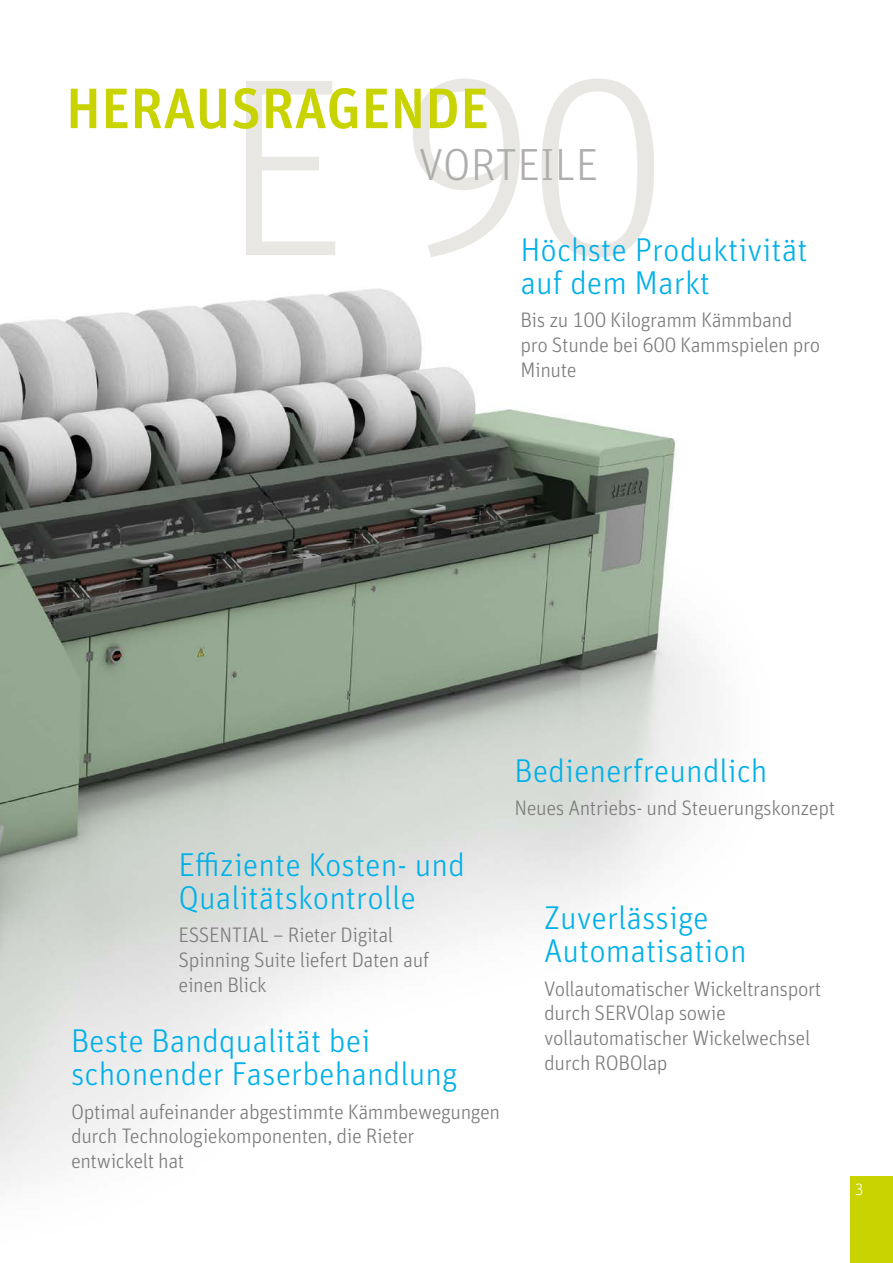
<style>
.page{position:relative;width:893px;height:1263px;background:#fff}
.page>*{position:absolute;margin:0;border:0;box-sizing:border-box;transform-origin:0 0}
.t1{font:500 57px "Unit Pro";color:#c8d300}
.t2{font:300 45px "Unit Pro";color:#aeaead}
.t3{font:300 33px/33px "Unit Pro";color:#00b0e9}
.t4{font:300 21px/24.8px "Unit Pro";letter-spacing:-.02em;color:#7c7b7b}
.t5{font:300 16.5px "Unit Pro";color:#fff}
</style>
<div class="page">
<img style="left:0;top:78px;width:717px;height:1109px">
<img style="left:246px;top:79px;width:408px;height:178px">
<div style="left:850px;top:1178px;width:43px;height:85px;background:#c8d300"></div>
<h1 class="t1" style="left:66px;top:66px;width:425px">HERAUSRAGENDE</h1>
<h2 class="t2" style="left:419px;top:133px;width:181px">VORTEILE</h2>
<h3 class="t3" style="left:520px;top:231px;width:289px">Höchste Produktivität auf dem Markt</h3>
<p class="t4" style="left:520px;top:307px;width:301px">Bis zu 100 Kilogramm Kämmband pro Stunde bei 600 Kammspielen pro<br>Minute</p>
<h3 class="t3" style="left:179px;top:846px;width:288px">Effiziente Kosten- und<br>Qualitätskontrolle</h3>
<p class="t4" style="left:179px;top:921px;width:252px">ESSENTIAL – Rieter Digital<br>Spinning Suite liefert Daten auf einen Blick</p>
<h3 class="t3" style="left:71px;top:1023px;width:388px">Beste Bandqualität bei schonender Faserbehandlung</h3>
<p class="t4" style="left:71px;top:1098px;width:431px">Optimal aufeinander abgestimmte Kämmbewegungen durch Technologiekomponenten, die Rieter entwickelt hat</p>
<h3 class="t3" style="left:514px;top:752px;width:255px">Bedienerfreundlich</h3>
<p class="t4" style="left:514px;top:794px;width:322px">Neues Antriebs- und Steuerungskonzept</p>
<h3 class="t3" style="left:544px;top:900px;width:204px">Zuverlässige<br>Automatisation</h3>
<p class="t4" style="left:544px;top:975px;width:279px">Vollautomatischer Wickeltransport durch SERVOlap sowie vollautomatischer Wickelwechsel durch ROBOlap</p>
<p class="t5" style="left:855px;top:1177px;width:11px">9</p>
<p class="t5" style="left:855px;top:1178px;width:11px">3</p>
</div>
